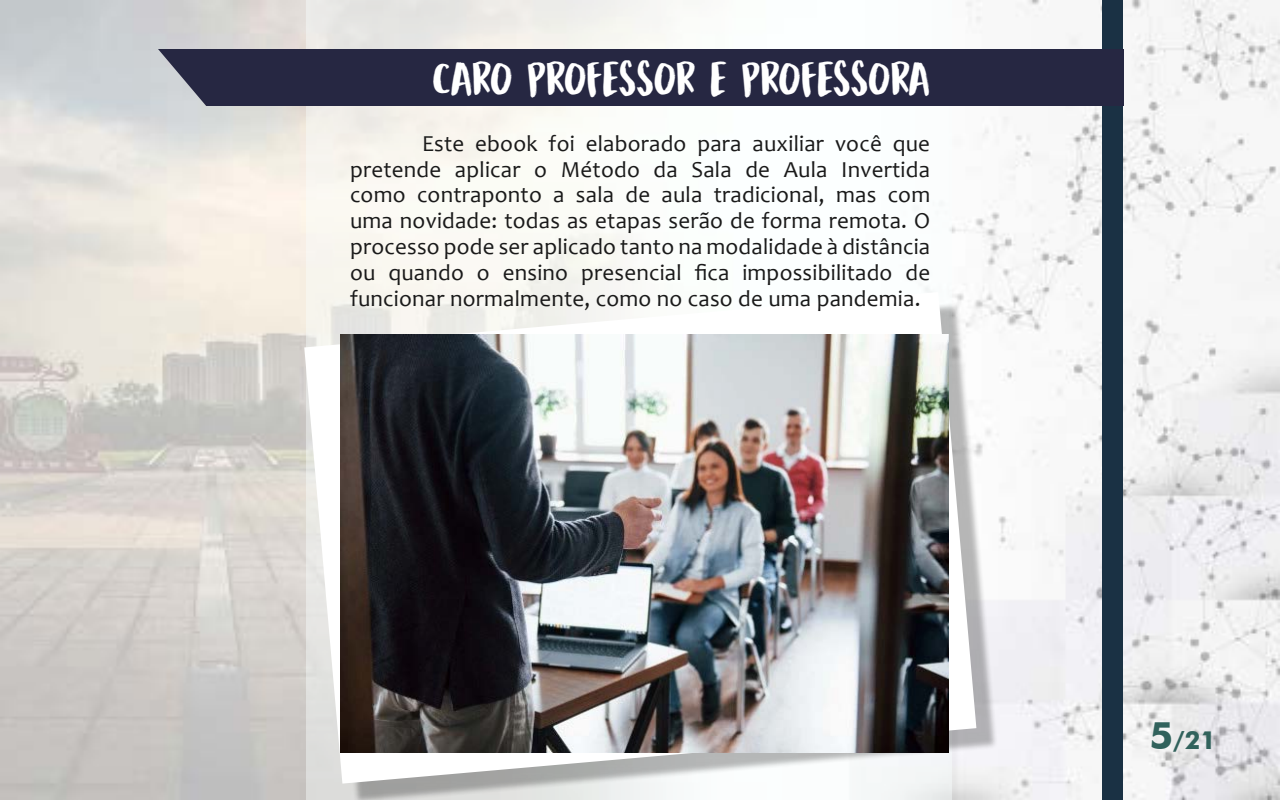
<style>
.page{position:relative;width:1280px;height:800px;background:#fff}
.page>*{position:absolute;margin:0;border:0;box-sizing:border-box;transform-origin:0 0}
.t1{font:48px "DK Mandarin Whispers";color:#fff}
.t2{font:700 25px "Futura BT";color:#31625c}
.t3{font:23px/26px "Candara";letter-spacing:.01em;color:#1a1a1a;text-align:justify}
.s1{font-size:38px}
</style>
<div class="page">
<img style="left:0;top:0;width:1280px;height:800px">
<div style="left:1102px;top:0;width:21px;height:800px;background:#1a3144"></div>
<div style="left:306px;top:0;width:646px;height:800px;background:#f9ffff"></div>
<div style="left:158px;top:49px;width:966px;height:57px;background:#262742"></div>
<div style="left:315px;top:303px;width:683px;height:497px;background:#000;opacity:.28"></div>
<svg style="left:304px;top:292px;width:672px;height:492px"></svg>
<img style="left:341px;top:334px;width:607px;height:419px">
<h1 class="t1" style="left:432px;top:50px;width:499px">CARO PROFESSOR E PROFESSORA</h1>
<p class="t3" style="left:350px;top:130px;width:582px;text-indent:72px">Este ebook foi elaborado para auxiliar você que pretende aplicar o Método da Sala de Aula Invertida como contraponto a sala de aula tradicional, mas com uma novidade: todas as etapas serão de forma remota. O processo pode ser aplicado tanto na modalidade à distância ou quando o ensino presencial fica impossibilitado de funcionar normalmente, como no caso de uma pandemia.</p>
<p class="t2" style="left:1150px;top:725px;width:68px"><span class="s1">5</span>/21</p>
</div>
